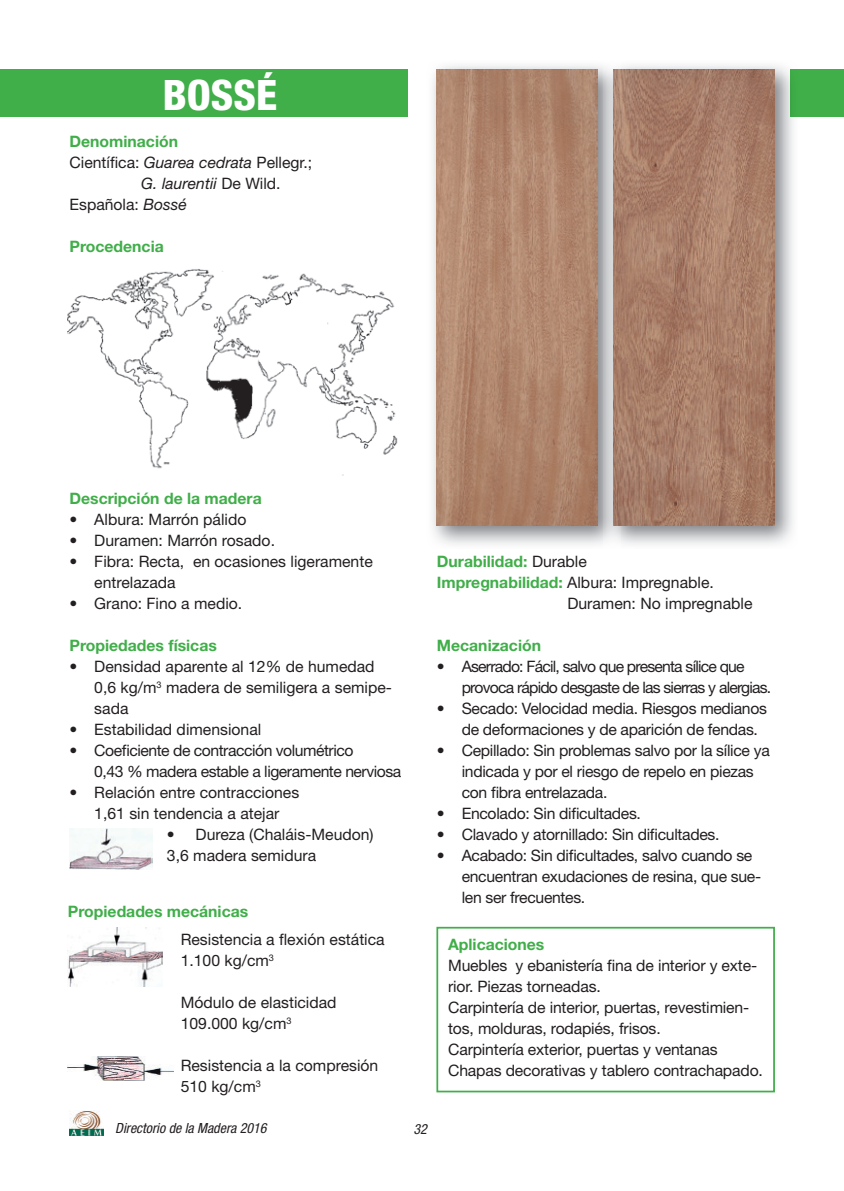
<style>
.page{position:relative;width:844px;height:1191px;background:#fff}
.page>*{position:absolute;margin:0;border:0;box-sizing:border-box;transform-origin:0 0}
.t1{font:800 condensed 42px "Helvetica Neue";color:#fff}
.t2{font:15.75px/21px "Helvetica Neue LT Std";letter-spacing:-.01em;color:#231f20}
.t3{font:700 15.75px "Helvetica Neue LT Std";color:#40ae49}
.t4{font:15.75px/21px "Helvetica Neue LT Std";letter-spacing:-.05em;color:#231f20}
.t5{font:15.75px/21px "Helvetica Neue LT Std";letter-spacing:-.03em;color:#231f20}
.t6{font:italic 15.75px "Helvetica Neue LT Std";color:#231f20}
.t7{font:italic condensed 14px "Helvetica Neue LT Std";color:#231f20}
.s1{font-style:italic}
.s2{font-style:normal}
.s3{font-weight:400;color:#231f20}
.s4{font-weight:700;color:#40ae49}
</style>
<div class="page">
<img style="left:69px;top:1110px;width:35px;height:25px">
<div style="left:790px;top:69px;width:53px;height:48px;background:#40ae49"></div>
<img style="left:68px;top:927px;width:94px;height:59px">
<img style="left:69px;top:828px;width:83px;height:41px">
<img style="left:432px;top:65px;width:171px;height:480px">
<img style="left:436px;top:69px;width:161px;height:456px">
<img style="left:620px;top:65px;width:173px;height:480px">
<img style="left:790px;top:69px;width:3px;height:48px">
<img style="left:603px;top:67px;width:17px;height:475px">
<img style="left:613px;top:69px;width:160px;height:456px">
<img style="left:68px;top:1056px;width:105px;height:24px">
<div style="left:0;top:69px;width:407px;height:48px;background:#40ae49"></div>
<img style="left:68px;top:269px;width:330px;height:206px">
<div style="left:436px;top:926px;width:338px;height:166px;border:2px solid #40ae49"></div>
<h1 class="t1" style="left:163px;top:69px;width:116px">BoSSÉ</h1>
<p class="t3" style="left:69px;top:132px;width:110px">Denominación</p>
<p class="t2" style="left:69px;top:152px;width:244px">Científica: <span class="s1">Guarea cedrata</span> Pellegr.;</p>
<p class="t6" style="left:141px;top:174px;width:141px">G. laurentii <span class="s2">De Wild.</span></p>
<p class="t2" style="left:69px;top:194px;width:119px">Española: <span class="s1">Bossé</span></p>
<p class="t3" style="left:69px;top:237px;width:96px">Procedencia</p>
<p class="t3" style="left:69px;top:489px;width:194px">Descripción de la madera</p>
<p class="t2" style="left:69px;top:509px;width:178px">• Albura: Marrón pálido</p>
<p class="t2" style="left:69px;top:530px;width:207px">• Duramen: Marrón rosado.</p>
<p class="t2" style="left:94px;top:551px;width:280px;text-indent:-25px">• Fibra: Recta, en ocasiones ligeramente entrelazada</p>
<p class="t2" style="left:69px;top:593px;width:174px">• Grano: Fino a medio.</p>
<p class="t3" style="left:69px;top:636px;width:149px">Propiedades físicas</p>
<p class="t2" style="left:94px;top:656px;width:299px;text-indent:-25px">• Densidad aparente al 12% de humedad<br>0,6 kg/m<sup>3</sup> madera de semiligera a semipe&shy;sada</p>
<p class="t2" style="left:69px;top:719px;width:193px">• Estabilidad dimensional</p>
<p class="t5" style="left:94px;top:740px;width:308px;text-indent:-25px">• Coeficiente de contracción volumétrico<br>0,43 % madera estable a ligeramente nerviosa</p>
<p class="t2" style="left:69px;top:782px;width:231px;text-align:center">• Relación entre contracciones<br>1,61 sin tendencia a atejar</p>
<p class="t2" style="left:167px;top:824px;width:208px">• Dureza (Chaláis-Meudon)<br>3,6 madera semidura</p>
<p class="t3" style="left:68px;top:902px;width:182px">Propiedades mecánicas</p>
<p class="t2" style="left:181px;top:929px;width:205px">Resistencia a flexión estática<br>1.100 kg/cm<sup>3</sup></p>
<p class="t2" style="left:181px;top:992px;width:157px">Módulo de elasticidad<br>109.000 kg/cm<sup>3</sup></p>
<p class="t2" style="left:181px;top:1055px;width:199px">Resistencia a la compresión<br>510 kg/cm<sup>3</sup></p>
<p class="t3" style="left:437px;top:552px;width:151px">Durabilidad: <span class="s3">Durable</span></p>
<p class="t2" style="left:437px;top:572px;width:278px"><span class="s4">Impregnabilidad:</span> Albura: Impregnable.</p>
<p class="t2" style="left:567px;top:593px;width:186px">Duramen: No impregnable</p>
<p class="t3" style="left:437px;top:636px;width:106px">Mecanización</p>
<p class="t4" style="left:461px;top:656px;width:311px;text-indent:-25px">• Aserrado: Fácil, salvo que presenta sílice que provoca rápido desgaste de las sierras y alergias.</p>
<p class="t2" style="left:461px;top:698px;width:307px;text-indent:-25px">• Secado: Velocidad media. Riesgos medianos de deformaciones y de aparición de fendas.</p>
<p class="t2" style="left:461px;top:740px;width:309px;text-indent:-25px">• Cepillado: Sin problemas salvo por la sílice ya indicada y por el riesgo de repelo en piezas con fibra entrelazada.</p>
<p class="t2" style="left:437px;top:803px;width:205px">• Encolado: Sin dificultades.</p>
<p class="t2" style="left:437px;top:824px;width:284px">• Clavado y atornillado: Sin dificultades.</p>
<p class="t2" style="left:461px;top:845px;width:301px;text-indent:-25px">• Acabado: Sin dificultades, salvo cuando se encuentran exudaciones de resina, que sue&shy;len ser frecuentes.</p>
<p class="t3" style="left:448px;top:934px;width:98px">Aplicaciones</p>
<p class="t2" style="left:448px;top:954px;width:316px">Muebles y ebanistería fina de interior y exte&shy;rior. Piezas torneadas.<br>Carpintería de interior, puertas, revestimien&shy;tos, molduras, rodapiés, frisos.<br>Carpintería exterior, puertas y ventanas Chapas decorativas y tablero contrachapado.</p>
<p class="t7" style="left:115px;top:1120px;width:153px">Directorio de la Madera 2016</p>
<p class="t7" style="left:413px;top:1120px;width:15px">32</p>
</div>
